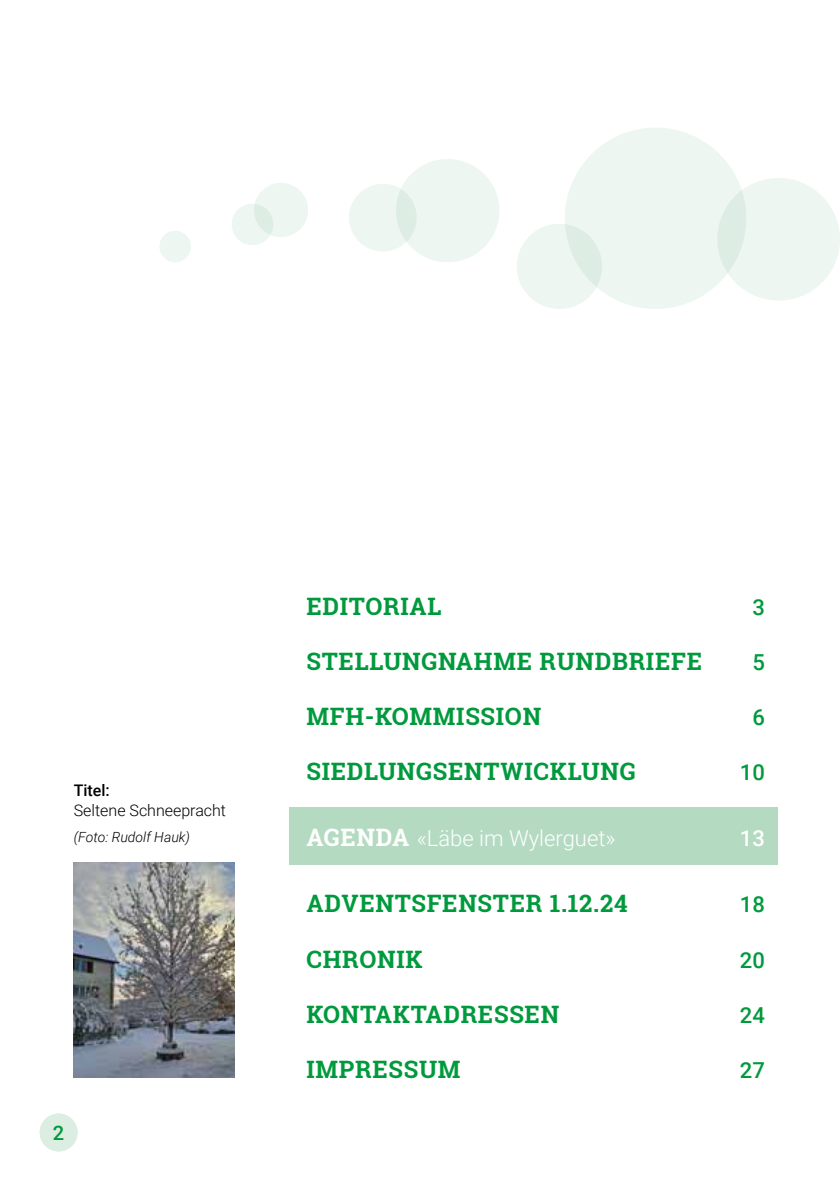
<style>
.page{position:relative;width:840px;height:1191px;background:#fff}
.page>*{position:absolute;margin:0;border:0;box-sizing:border-box;transform-origin:0 0}
.t1{font:700 24px "Roboto Slab";letter-spacing:.03em;color:#009a3d}
.t2{font:500 24px "Roboto";color:#009a3d}
.t3{font:300 22px "Roboto";color:#fff}
.t4{font:500 22px "Roboto";color:#009a3d}
.t5{font:500 22px "Roboto";color:#fff}
.t6{font:300 16px "Roboto";color:#000}
.t7{font:500 16px "Roboto";color:#000}
.t8{font:italic 300 14px "Roboto";color:#000}
.s1{font-size:20px}
.s2{font-family:"Roboto Slab";font-weight:700;font-size:24px}
</style>
<div class="page">
<div style="left:40px;top:1113px;width:37px;height:38px;background:#dcede1;border-radius:50%"></div>
<div style="left:289px;top:807px;width:488px;height:57px;background:#b4dac1"></div>
<svg style="left:517px;top:128px;width:322px;height:181px"></svg>
<svg style="left:349px;top:159px;width:150px;height:103px"></svg>
<svg style="left:232px;top:183px;width:76px;height:62px"></svg>
<svg style="left:159px;top:231px;width:32px;height:31px"></svg>
<img style="left:74px;top:862px;width:160px;height:215px">
<p class="t7" style="left:74px;top:779px;width:38px">Titel:</p>
<p class="t6" style="left:74px;top:799px;width:154px">Seltene Schneepracht</p>
<p class="t8" style="left:74px;top:827px;width:118px">(Foto: Rudolf Hauk)</p>
<p class="t2" style="left:52px;top:1114px;width:15px">3<span class="s1">2</span></p>
<p class="t1" style="left:306px;top:589px;width:136px">EDITORIAL</p>
<p class="t4" style="left:752px;top:591px;width:14px">3</p>
<p class="t1" style="left:306px;top:644px;width:397px">STELLUNGNAHME RUNDBRIEFE</p>
<p class="t4" style="left:752px;top:646px;width:14px">5</p>
<p class="t1" style="left:306px;top:699px;width:236px">MFH-KOMMISSION</p>
<p class="t4" style="left:752px;top:701px;width:14px">6</p>
<p class="t1" style="left:306px;top:754px;width:330px">SIEDLUNGSENTWICKLUNG</p>
<p class="t4" style="left:739px;top:756px;width:26px">10</p>
<p class="t3" style="left:306px;top:823px;width:310px"><span class="s2">AGENDA</span> «Läbe im Wylerguet»</p>
<p class="t5" style="left:739px;top:823px;width:26px">13</p>
<p class="t1" style="left:306px;top:887px;width:322px">ADVENTSFENSTER 1.12.24</p>
<p class="t4" style="left:739px;top:889px;width:26px">18</p>
<p class="t1" style="left:306px;top:942px;width:118px">CHRONIK</p>
<p class="t4" style="left:739px;top:944px;width:26px">20</p>
<p class="t1" style="left:306px;top:997px;width:254px">KONTAKTADRESSEN</p>
<p class="t4" style="left:739px;top:999px;width:26px">24</p>
<p class="t1" style="left:306px;top:1052px;width:155px">IMPRESSUM</p>
<p class="t4" style="left:739px;top:1054px;width:26px">27</p>
</div>
